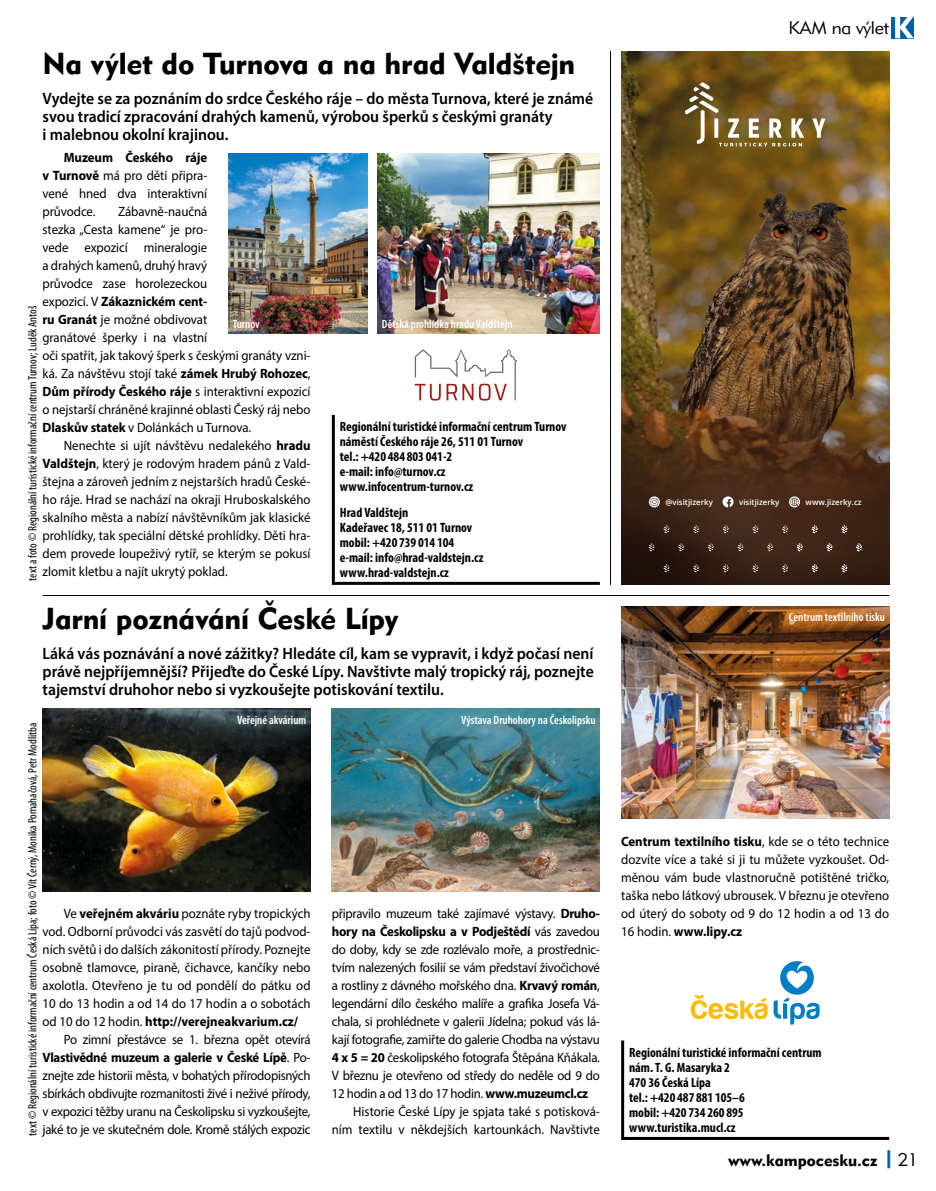
<style>
.page{position:relative;width:936px;height:1191px;background:#fff}
.page>*{position:absolute;margin:0;border:0;box-sizing:border-box;transform-origin:0 0}
._3-titulek{font:900 30px "Geometric 415";letter-spacing:-.005em;color:#000}
.t1{font:300 18px "Geometric 415";letter-spacing:-.01em;color:#000}
._4-perex{font:600 16.5px/18px "Myriad Pro";color:#000;scale:.95 1}
.t2{font:900 16.5px "Geometric 415";color:#000}
._7-text{font:13.5px/18px "Myriad Pro";letter-spacing:-.005em;color:#000;text-align:justify;scale:.95 1}
._9-kontakt{font:700 condensed 13.5px "Myriad Pro";color:#000}
._1-zdroj{font:condensed 12px "Myriad Pro";color:#000}
._2-popisek_white{font:600 condensed 12px "Myriad Pro";color:#fff}
.t3{font:600 7.8px "Open Sans";letter-spacing:.005em;color:#fff}
.s1{font-weight:700}
.s2{font-size:18px;color:#005da9}
.s3{font-weight:300;font-size:18px}
</style>
<div class="page">
<img style="left:621px;top:51px;width:268px;height:534px">
<svg style="left:685px;top:82px;width:140px;height:64px;background:#856d3e"></svg>
<svg style="left:648px;top:525px;width:140px;height:47px;background:#3c261b"></svg>
<svg style="left:796px;top:543px;width:6px;height:8px"></svg>
<svg style="left:811px;top:564px;width:6px;height:8px"></svg>
<svg style="left:811px;top:525px;width:6px;height:8px"></svg>
<svg style="left:826px;top:543px;width:6px;height:8px"></svg>
<svg style="left:841px;top:564px;width:6px;height:8px"></svg>
<svg style="left:841px;top:525px;width:6px;height:8px"></svg>
<svg style="left:856px;top:543px;width:6px;height:8px"></svg>
<svg style="left:649px;top:496px;width:10px;height:11px"></svg>
<svg style="left:722px;top:496px;width:11px;height:11px"></svg>
<svg style="left:789px;top:496px;width:11px;height:11px"></svg>
<img style="left:621px;top:606px;width:268px;height:213px">
<img style="left:377px;top:153px;width:223px;height:181px">
<img style="left:228px;top:153px;width:139px;height:181px">
<svg style="left:415px;top:349px;width:102px;height:51px"></svg>
<img style="left:43px;top:708px;width:267px;height:183px">
<img style="left:332px;top:708px;width:268px;height:183px">
<svg style="left:773px;top:961px;width:46px;height:63px"></svg>
<svg style="left:690px;top:994px;width:77px;height:25px"></svg>
<hr style="left:621px;top:1040px;width:3px;height:97px;background:#000">
<hr style="left:621px;top:1137px;width:268px;height:3px;background:#000">
<hr style="left:332px;top:415px;width:3px;height:167px;background:#000">
<hr style="left:332px;top:582px;width:268px;height:3px;background:#000">
<div style="left:891px;top:17px;width:22px;height:21px;background:#005da9"></div>
<svg style="left:895px;top:17px;width:18px;height:21px"></svg>
<hr style="left:43px;top:595px;width:846px;height:1px;background:#000">
<hr style="left:610px;top:51px;width:1px;height:534px;background:#000">
<p class="_3-titulek" style="left:43px;top:45px;width:534px">Na výlet do Turnova a na hrad Valdštejn</p>
<p class="_4-perex" style="left:43px;top:89px;width:581px">Vydejte se za poznáním do srdce Českého ráje – do města Turnova, které je známé svou tradicí zpracování drahých kamenů, výrobou šperků s českými granáty<br>i malebnou okolní krajinou.</p>
<p class="_7-text" style="left:43px;top:148px;width:175px;text-indent:21px"><span class="s1">Muzeum Českého ráje v Turnově</span> má pro děti připra&shy;vené hned dva interaktivní průvodce.</p>
<p class="_7-text" style="left:43px;top:202px;width:283px;text-align:left;text-indent:75px">Zábavně-‑naučná<br>stezka „Cesta kamene“ je pro-<br>vede expozicí mineralogie<br>a drahých kamenů, druhý hravý<br>průvodce zase horolezeckou<br>expozicí. V <span class="s1">Zákaznickém cent‑<br>ru Granát</span> je možné obdivovat<br>granátové šperky i na vlastní<br>oči spatřit, jak takový šperk s českými granáty vzni&shy;ká. Za návštěvu stojí také <span class="s1">zámek Hrubý Rohozec</span>, <span class="s1">Dům přírody Českého ráje</span> s interaktivní expozicí o nejstarší chráněné krajinné oblasti Český ráj nebo <span class="s1">Dlaskův statek</span> v Dolánkách u Turnova.</p>
<p class="_7-text" style="left:43px;top:436px;width:283px;text-indent:21px">Nenechte si ujít návštěvu nedalekého <span class="s1">hradu Valdštejn</span>, který je rodovým hradem pánů z Vald&shy;štejna a zároveň jedním z nejstarších hradů České&shy;ho ráje. Hrad se nachází na okraji Hruboskalského skalního města a nabízí návštěvníkům jak klasické prohlídky, tak speciální dětské prohlídky. Děti hra&shy;dem provede loupeživý rytíř, se kterým se pokusí zlomit kletbu a najít ukrytý poklad.</p>
<p class="_1-zdroj" style="left:25px;top:580px;width:276px;rotate:-90deg">text a foto © Regionální turistické informační centrum Turnov; Luděk Antoš</p>
<p class="_2-popisek_white" style="left:233px;top:316px;width:28px">Turnov</p>
<p class="_2-popisek_white" style="left:382px;top:316px;width:132px">Dětská prohlídka hradu Valdštejn</p>
<p class="_9-kontakt" style="left:340px;top:418px;width:228px">Regionální turistické informační centrum Turnov</p>
<p class="_9-kontakt" style="left:340px;top:433px;width:185px">náměstí Českého ráje 26, 511 01 Turnov</p>
<p class="_9-kontakt" style="left:340px;top:448px;width:114px">tel.: +420 484 803 041-2</p>
<p class="_9-kontakt" style="left:340px;top:463px;width:107px">e‑mail: info@turnov.cz</p>
<p class="_9-kontakt" style="left:340px;top:478px;width:135px">www.infocentrum‑turnov.cz</p>
<p class="_9-kontakt" style="left:340px;top:504px;width:70px">Hrad Valdštejn</p>
<p class="_9-kontakt" style="left:340px;top:519px;width:134px">Kadeřavec 18, 511 01 Turnov</p>
<p class="_9-kontakt" style="left:340px;top:534px;width:116px">mobil: +420 739 014 104</p>
<p class="_9-kontakt" style="left:340px;top:549px;width:145px">e‑mail: info@hrad‑valdstejn.cz</p>
<p class="_9-kontakt" style="left:340px;top:564px;width:111px">www.hrad‑valdstejn.cz</p>
<p class="_3-titulek" style="left:43px;top:600px;width:357px">Jarní poznávání České Lípy</p>
<p class="_4-perex" style="left:43px;top:644px;width:581px;text-align:justify">Láká vás poznávání a nové zážitky? Hledáte cíl, kam se vypravit, i když počasí není právě nejpříjemnější? Přijeďte do České Lípy. Navštivte malý tropický ráj, poznejte tajemství druhohor nebo si vyzkoušejte potiskování textilu.</p>
<p class="_2-popisek_white" style="left:237px;top:712px;width:71px">Veřejné akvárium</p>
<p class="_2-popisek_white" style="left:461px;top:712px;width:136px">Výstava Druhohory na Českolipsku</p>
<p class="_1-zdroj" style="left:25px;top:1135px;width:415px;rotate:-90deg">text © Regionální turistické informační centrum Česká Lípa; foto © Vít Černý, Monika Pomahačová, Petr Modlitba</p>
<p class="_7-text" style="left:43px;top:904px;width:283px;text-indent:21px">Ve <span class="s1">veřejném akváriu</span> poznáte ryby tropických vod. Odborní průvodci vás zasvětí do tajů podvod&shy;ních světů i do dalších zákonitostí přírody. Poznejte osobně tlamovce, piraně, čichavce, kančíky nebo axolotla. Otevřeno je tu od pondělí do pátku od 10 do 13 hodin a od 14 do 17 hodin a o sobotách od 10 do 12 hodin. <span class="s1">http://verejneakvarium.cz/</span></p>
<p class="_7-text" style="left:43px;top:1030px;width:284px;text-indent:21px">Po zimní přestávce se 1. března opět otevírá <span class="s1">Vlastivědné muzeum a galerie v České Lípě</span>. Po&shy;znejte zde historii města, v bohatých přírodopisných sbírkách obdivujte rozmanitosti živé i neživé přírody, v expozici těžby uranu na Českolipsku si vyzkoušejte, jaké to je ve skutečném dole. Kromě stálých expozic</p>
<p class="_7-text" style="left:332px;top:904px;width:283px">připravilo muzeum také zajímavé výstavy. <span class="s1">Druho‑ hory na Českolipsku a v Podještědí</span> vás zavedou do doby, kdy se zde rozlévalo moře, a prostřednic&shy;tvím nalezených fosilií se vám představí živočichové a rostliny z dávného mořského dna. <span class="s1">Krvavý román</span>, legendární dílo českého malíře a grafika Josefa Vá&shy;chala, si prohlédnete v galerii Jídelna; pokud vás lá&shy;kají fotografie, zamiřte do galerie Chodba na výstavu <span class="s1">4 x 5 = 20</span> českolipského fotografa Štěpána Kňákala.<br>V březnu je otevřeno od středy do neděle od 9 do 12 hodin a od 13 do 17 hodin. <span class="s1">www.muzeumcl.cz</span></p>
<p class="_7-text" style="left:353px;top:1102px;width:261px">Historie České Lípy je spjata také s potisková-</p>
<p class="_7-text" style="left:332px;top:1120px;width:283px">ním textilu v někdejších kartounkách. Navštivte</p>
<h2 class="t1" style="left:788px;top:17px;width:102px">KAM na výlet</h2>
<p class="t3" style="left:665px;top:497px;width:49px">@visitjizerky</p>
<p class="t3" style="left:739px;top:497px;width:42px">visitjizerky</p>
<p class="t3" style="left:805px;top:497px;width:58px">www.jizerky.cz</p>
<p class="_2-popisek_white" style="left:789px;top:610px;width:97px">Centrum textilního tisku</p>
<p class="_7-text" style="left:621px;top:832px;width:284px"><span class="s1">Centrum textilního tisku</span>, kde se o této technice dozvíte více a také si ji tu můžete vyzkoušet. Od&shy;měnou vám bude vlastnoručně potištěné tričko, taška nebo látkový ubrousek. V březnu je otevřeno od úterý do soboty od 9 do 12 hodin a od 13 do 16 hodin. <span class="s1">www.lipy.cz</span></p>
<p class="_9-kontakt" style="left:629px;top:1044px;width:194px">Regionální turistické informační centrum</p>
<p class="_9-kontakt" style="left:629px;top:1059px;width:102px">nám. T. G. Masaryka 2</p>
<p class="_9-kontakt" style="left:629px;top:1074px;width:83px">470 36 Česká Lípa</p>
<p class="_9-kontakt" style="left:629px;top:1089px;width:117px">tel.: +420 487 881 105–6</p>
<p class="_9-kontakt" style="left:629px;top:1104px;width:116px">mobil: +420 734 260 895</p>
<p class="_9-kontakt" style="left:629px;top:1119px;width:108px">www.turistika.mucl.cz</p>
<p class="t2" style="left:728px;top:1150px;width:192px">www.kampocesku.cz <span class="s2">|</span><span class="s3">21</span></p>
</div>
